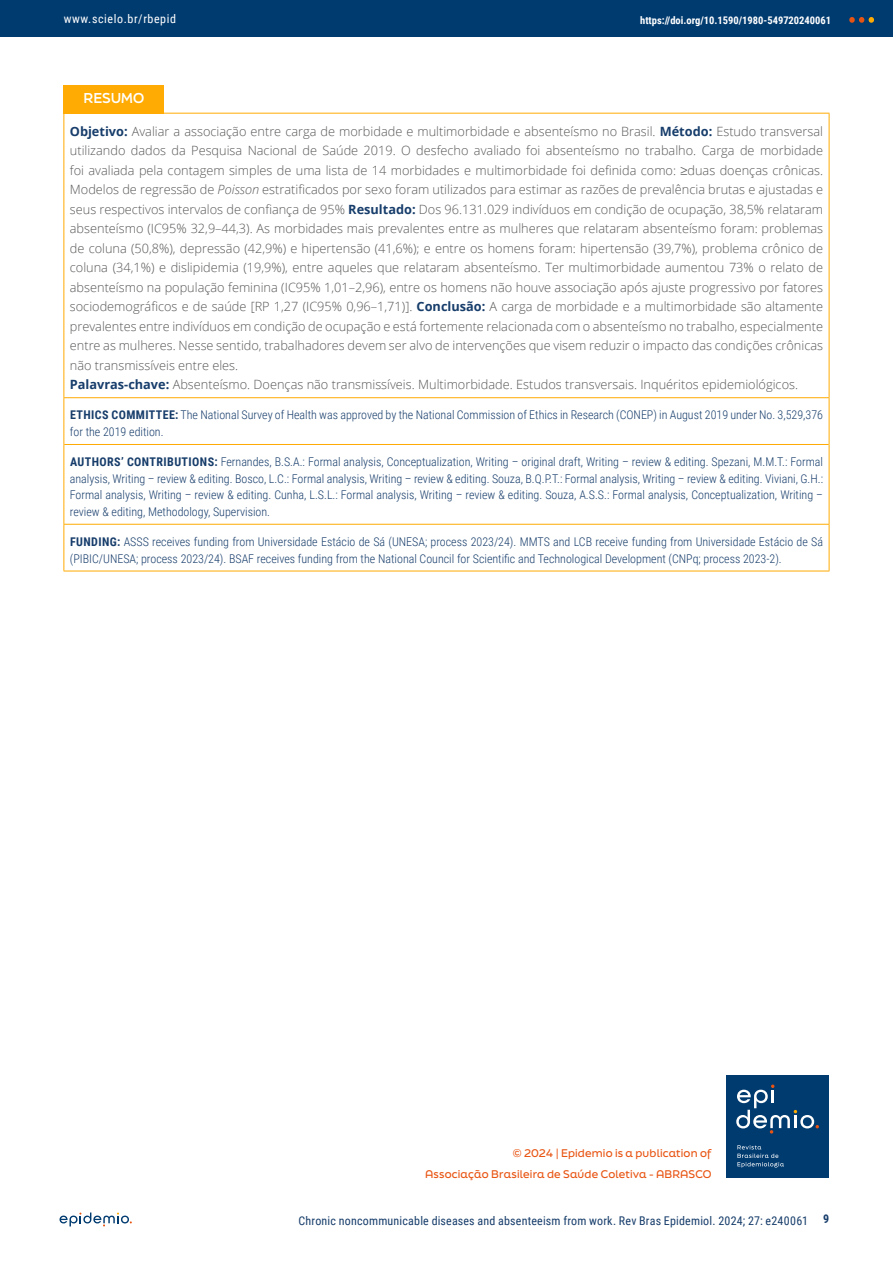
<style>
.page{position:relative;width:893px;height:1263px;background:#fff}
.page>*{position:absolute;margin:0;border:0;box-sizing:border-box;transform-origin:0 0}
.t1{font:700 13.5px "Final Six";letter-spacing:-.01em;color:#fff}
.t2{font:300 12.75px/19.5px "Open Sans";color:#575756}
.t3{font:300 12px/16.5px "Roboto Condensed";color:#173d6b}
.t4{font:12px "Roboto Condensed";letter-spacing:.015em;color:#173d6b}
.t5{font:12px "Roboto Condensed";letter-spacing:.05em;color:#fff}
.t6{font:700 12px "Roboto Condensed";color:#173d6b}
.t7{font:500 10.5px/21px "Final Six";letter-spacing:.015em;color:#e85412;text-align:right}
.t8{font:700 10.5px "Roboto Condensed";color:#fff}
.s1{font-weight:700;color:#173d6b}
.s2{font-style:italic}
.s3{font-weight:700}
</style>
<div class="page">
<div style="left:0;top:0;width:893px;height:36px;background:#003b70"></div>
<svg style="left:849px;top:17px;width:25px;height:6px"></svg>
<svg style="left:60px;top:1212px;width:72px;height:14px"></svg>
<div style="left:64px;top:85px;width:100px;height:28px;background:#ffab03"></div>
<hr style="left:829px;top:398px;width:1px;height:46px;background:#ffab03">
<hr style="left:829px;top:444px;width:1px;height:80px;background:#ffab03">
<hr style="left:829px;top:525px;width:1px;height:46px;background:#ffab03">
<hr style="left:64px;top:398px;width:1px;height:46px;background:#ffab03">
<hr style="left:64px;top:444px;width:1px;height:80px;background:#ffab03">
<hr style="left:64px;top:524px;width:100px;height:1px;background:#ffab03">
<hr style="left:164px;top:524px;width:665px;height:1px;background:#ffab03">
<hr style="left:64px;top:525px;width:1px;height:46px;background:#ffab03">
<hr style="left:64px;top:571px;width:100px;height:1px;background:#ffab03">
<hr style="left:164px;top:571px;width:665px;height:1px;background:#ffab03">
<hr style="left:64px;top:113px;width:100px;height:1px;background:#ffab03">
<hr style="left:64px;top:114px;width:1px;height:283px;background:#ffab03">
<hr style="left:164px;top:113px;width:665px;height:1px;background:#ffab03">
<hr style="left:829px;top:114px;width:1px;height:283px;background:#ffab03">
<hr style="left:64px;top:397px;width:100px;height:1px;background:#ffab03">
<hr style="left:164px;top:397px;width:665px;height:1px;background:#ffab03">
<hr style="left:64px;top:444px;width:100px;height:1px;background:#ffab03">
<hr style="left:164px;top:444px;width:665px;height:1px;background:#ffab03">
<div style="left:726px;top:1075px;width:103px;height:103px;background:#003b70"></div>
<svg style="left:737px;top:1145px;width:47px;height:22px"></svg>
<svg style="left:736px;top:1084px;width:83px;height:49px"></svg>
<p class="t5" style="left:64px;top:10px;width:114px">www.scielo.br/rbepid</p>
<p class="t8" style="left:640px;top:12px;width:192px">https://doi.org/10.1590/1980-549720240061</p>
<p class="t1" style="left:84px;top:88px;width:62px">RESUMO</p>
<p class="t2" style="left:70px;top:121px;width:755px"><span class="s1">Objetivo:</span> Avaliar a associação entre carga de morbidade e multimorbidade e absenteísmo no Brasil. <span class="s1">Método:</span> Estudo transversal utilizando dados da Pesquisa Nacional de Saúde 2019. O desfecho avaliado foi absenteísmo no trabalho. Carga de morbidade foi avaliada pela contagem simples de uma lista de 14 morbidades e multimorbidade foi definida como: ≥duas doenças crônicas.<br>Modelos de regressão de <span class="s2">Poisson</span> estratificados por sexo foram utilizados para estimar as razões de prevalência brutas e ajustadas e seus respectivos intervalos de confiança de 95% <span class="s1">Resultado:</span> Dos 96.131.029 indivíduos em condição de ocupação, 38,5% relataram absenteísmo (IC95% 32,9–44,3). As morbidades mais prevalentes entre as mulheres que relataram absenteísmo foram: problemas de coluna (50,8%), depressão (42,9%) e hipertensão (41,6%); e entre os homens foram: hipertensão (39,7%), problema crônico de coluna (34,1%) e dislipidemia (19,9%), entre aqueles que relataram absenteísmo. Ter multimorbidade aumentou 73% o relato de absenteísmo na população feminina (IC95% 1,01–2,96), entre os homens não houve associação após ajuste progressivo por fatores sociodemográficos e de saúde [RP 1,27 (IC95% 0,96–1,71)]. <span class="s1">Conclusão:</span> A carga de morbidade e a multimorbidade são altamente prevalentes entre indivíduos em condição de ocupação e está fortemente relacionada com o absenteísmo no trabalho, especialmente entre as mulheres. Nesse sentido, trabalhadores devem ser alvo de intervenções que visem reduzir o impacto das condições crônicas não transmissíveis entre eles.<br><span class="s1">Palavras-chave:</span> Absenteísmo. Doenças não transmissíveis. Multimorbidade. Estudos transversais. Inquéritos epidemiológicos.</p>
<p class="t3" style="left:70px;top:406px;width:755px"><span class="s3">ETHICS COMMITTEE:</span> The National Survey of Health was approved by the National Commission of Ethics in Research (CONEP) in August 2019 under No. 3,529,376 for the 2019 edition.</p>
<p class="t3" style="left:70px;top:453px;width:755px;text-align:justify"><span class="s3">AUTHORS’ CONTRIBUTIONS:</span> Fernandes, B.S.A.: Formal analysis, Conceptualization, Writing – original draft, Writing – review &amp; editing. Spezani, M.M.T.: Formal analysis, Writing – review &amp; editing. Bosco, L.C.: Formal analysis, Writing – review &amp; editing. Souza, B.Q.P.T.: Formal analysis, Writing – review &amp; editing. Viviani, G.H.:<br>Formal analysis, Writing – review &amp; editing. Cunha, L.S.L.: Formal analysis, Writing – review &amp; editing. Souza, A.S.S.: Formal analysis, Conceptualization, Writing – review &amp; editing, Methodology, Supervision.</p>
<p class="t3" style="left:70px;top:533px;width:755px"><span class="s3">FUNDING:</span> ASSS receives funding from Universidade Estácio de Sá (UNESA; process 2023/24). MMTS and LCB receive funding from Universidade Estácio de Sá (PIBIC/UNESA; process 2023/24). BSAF receives funding from the National Council for Scientific and Technological Development (CNPq; process 2023-2).</p>
<p class="t7" style="left:425px;top:1142px;width:288px">© 2024 | Epidemio is a publication of<br>Associação Brasileira de Saúde Coletiva - ABRASCO</p>
<p class="t4" style="left:298px;top:1212px;width:511px">Chronic noncommunicable diseases and absenteeism from work. Rev Bras Epidemiol. 2024; 27: e240061</p>
<p class="t6" style="left:823px;top:1211px;width:8px">9</p>
</div>
